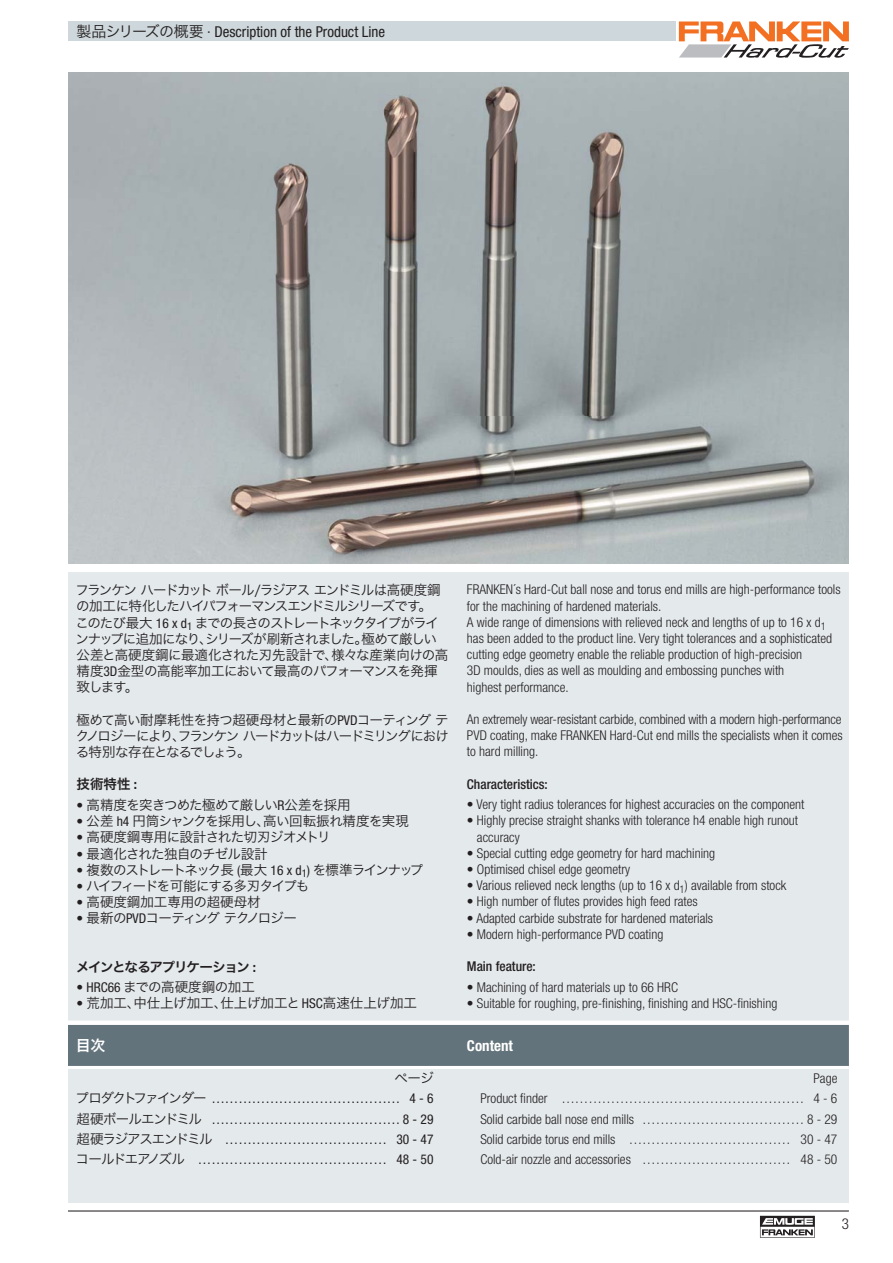
<style>
.page{position:relative;width:893px;height:1263px;background:#fff}
.page>*{position:absolute;margin:0;border:0;box-sizing:border-box;transform-origin:0 0}
.t1{font:condensed 15px "Helvetica Neue LT Pro";color:#231f20}
.t2{font:700 condensed 15px "Helvetica Neue LT Pro";color:#fff}
.t3{font:15px "Hira Kaku Pro W6 90 msp RKSJ H";color:#fff}
.t4{font:300 condensed 15px "Helvetica Neue LT Pro";color:#231f20}
.t5{font:300 condensed 13.5px/16.2px "Helvetica Neue LT Pro";color:#231f20;text-align:justify}
.t6{font:13.5px/16.2px "Hira Kaku Pro W3 90 msp RKSJ H";letter-spacing:-.06em;color:#231f20}
.t7{font:condensed 13.5px/20.4px "Helvetica Neue LT Pro";color:#231f20;text-align:justify}
.t8{font:13.5px "Hira Kaku Pro W3 90 msp RKSJ H";color:#231f20}
.t9{font:13.5px "Hira Kaku Pro W3 90 msp RKSJ H";letter-spacing:-.095em;color:#231f20}
.t10{font:500 condensed 13.5px "Helvetica Neue LT Pro";color:#231f20}
.t11{font:13.5px "Hira Kaku Pro W3 90 msp RKSJ H";letter-spacing:-.035em;color:#231f20}
.t12{font:13.5px "Hira Kaku Pro W6 90 msp RKSJ H";letter-spacing:-.085em;color:#231f20}
.t13{font:13.5px "Hira Kaku Pro W3 90 msp RKSJ H";letter-spacing:-.04em;color:#231f20}
.t14{font:13.5px "Hira Kaku Pro W3 90 msp RKSJ H";letter-spacing:-.1em;color:#231f20}
.t15{font:13.5px "Hira Kaku Pro W3 90 msp RKSJ H";letter-spacing:-.09em;color:#231f20}
.t16{font:13.5px "Hira Kaku Pro W3 90 msp RKSJ H";letter-spacing:-.03em;color:#231f20}
.s1{font-family:"Hira Kaku Pro W3 90 msp RKSJ H";font-stretch:normal}
.s2{font-family:"Helvetica Neue LT Pro";font-stretch:condensed}
.s3{font-family:"Helvetica Neue LT Pro";font-weight:700;font-stretch:condensed}
</style>
<div class="page">
<svg style="left:679px;top:21px;width:170px;height:37px"></svg>
<div style="left:68px;top:22px;width:608px;height:19px;background:#ced7db"></div>
<svg style="left:760px;top:1216px;width:55px;height:22px"></svg>
<hr style="left:68px;top:1210px;width:781px;height:2px;background:#231f20">
<img style="left:68px;top:73px;width:781px;height:491px">
<div style="left:68px;top:1063px;width:781px;height:140px;background:#e4e9ec"></div>
<div style="left:68px;top:1025px;width:781px;height:41px;background:#63737c"></div>
<hr style="left:68px;top:1066px;width:781px;height:3px;background:#fff">
<div style="left:68px;top:572px;width:781px;height:449px;background:#e4e9ec"></div>
<p class="t1" style="left:77px;top:26px;width:310px"><span class="s1">製品シリーズの概要</span> · Description of the Product Line</p>
<p class="t6" style="left:75px;top:584px;width:374px">フランケン ハードカット ボール/ラジアス エンドミルは高硬度鋼の加工に特化したハイパフォーマンスエンドミルシリーズです。<br>このたび最大 <span class="s2">16 x d</span><sub>1</sub> までの長さのストレートネックタイプがラインナップに追加になり、シリーズが刷新されました。極めて厳しい公差と高硬度鋼に最適化された刃先設計で、様々な産業向けの高精度<span class="s2">3D</span>金型の高能率加工において最高のパフォーマンスを発揮致します。</p>
<p class="t6" style="left:76px;top:713px;width:375px;text-align:justify">極めて高い耐摩耗性を持つ超硬母材と最新の<span class="s2">PVD</span>コーティング テクノロジーにより、フランケン ハードカットはハードミリングにおける特別な存在となるでしょう。</p>
<p class="t12" style="left:77px;top:779px;width:62px">技術特性 <span class="s3">:</span></p>
<p class="t6" style="left:77px;top:799px;width:275px"><span class="s2">•</span> 高精度を突きつめた極めて厳しい<span class="s2">R</span>公差を採用</p>
<p class="t11" style="left:77px;top:816px;width:334px"><span class="s2">•</span> 公差 <span class="s2">h4</span> 円筒シャンクを採用し、高い回転振れ精度を実現</p>
<p class="t13" style="left:77px;top:832px;width:256px"><span class="s2">•</span> 高硬度鋼専用に設計された切刃ジオメトリ</p>
<p class="t6" style="left:77px;top:847px;width:193px"><span class="s2">•</span> 最適化された独自のチゼル設計</p>
<p class="t9" style="left:77px;top:865px;width:348px"><span class="s2">•</span> 複数のストレートネック長 <span class="s2">(</span>最大 <span class="s2">16 x d</span><sub>1</sub><span class="s2">)</span> を標準ラインナップ</p>
<p class="t14" style="left:77px;top:881px;width:234px"><span class="s2">•</span> ハイフィードを可能にする多刃タイプも</p>
<p class="t8" style="left:77px;top:897px;width:186px"><span class="s2">•</span> 高硬度鋼加工専用の超硬母材</p>
<p class="t15" style="left:77px;top:913px;width:222px"><span class="s2">•</span> 最新の<span class="s2">PVD</span>コーティング テクノロジー</p>
<p class="t12" style="left:76px;top:962px;width:181px">メインとなるアプリケーション <span class="s3">:</span></p>
<p class="t16" style="left:77px;top:982px;width:180px"><span class="s2">• HRC66</span> までの高硬度鋼の加工</p>
<p class="t8" style="left:77px;top:998px;width:342px"><span class="s2">•</span> 荒加工、中仕上げ加工、仕上げ加工と <span class="s2">HSC</span>高速仕上げ加工</p>
<p class="t5" style="left:467px;top:583px;width:375px;text-align:left">FRANKEN´s Hard-Cut ball nose and torus end mills are high-performance tools for the machining of hardened materials.<br>A wide range of dimensions with relieved neck and lengths of up to 16 x d<sub>1 </sub>has been added to the product line. Very tight tolerances and a sophisticated cutting edge geometry enable the reliable production of high-precision<br>3D moulds, dies as well as moulding and embossing punches with<br>highest performance.</p>
<p class="t5" style="left:467px;top:712px;width:377px">An extremely wear-resistant carbide, combined with a modern high-performance PVD coating, make FRANKEN Hard-Cut end mills the specialists when it comes to hard milling.</p>
<p class="t10" style="left:467px;top:779px;width:82px">Characteristics:</p>
<p class="t5" style="left:467px;top:798px;width:339px">• Very tight radius tolerances for highest accuracies on the component</p>
<p class="t5" style="left:477px;top:814px;width:323px;text-indent:-10px">• Highly precise straight shanks with tolerance h4 enable high runout accuracy</p>
<p class="t5" style="left:467px;top:846px;width:250px">• Special cutting edge geometry for hard machining</p>
<p class="t5" style="left:467px;top:862px;width:165px">• Optimised chisel edge geometry</p>
<p class="t5" style="left:467px;top:878px;width:321px">• Various relieved neck lengths (up to 16 x d<sub>1</sub>) available from stock</p>
<p class="t5" style="left:467px;top:895px;width:232px">• High number of flutes provides high feed rates</p>
<p class="t5" style="left:467px;top:911px;width:248px">• Adapted carbide substrate for hardened materials</p>
<p class="t5" style="left:467px;top:927px;width:198px">• Modern high-performance PVD coating</p>
<p class="t10" style="left:467px;top:961px;width:70px">Main feature:</p>
<p class="t5" style="left:467px;top:980px;width:213px">• Machining of hard materials up to 66 HRC</p>
<p class="t5" style="left:467px;top:996px;width:312px">• Suitable for roughing, pre-finishing, finishing and HSC-finishing</p>
<p class="t3" style="left:76px;top:1040px;width:31px">目次</p>
<p class="t2" style="left:467px;top:1040px;width:48px">Content</p>
<p class="t6" style="left:395px;top:1071px;width:41px">ページ</p>
<p class="t7" style="left:76px;top:1089px;width:359px"><span class="s1">プロダクトファインダー</span> …………………………………… 4 - 6<span class="s1">超硬ボールエンドミル</span> …………………………………… 8 - 29<span class="s1">超硬ラジアスエンドミル</span> ……………………………… 30 - 47<span class="s1">コールドエアノズル</span> …………………………………… 48 - 50</p>
<p class="t5" style="left:480px;top:1069px;width:359px;line-height:20.4px;text-indent:333px">Page Product finder ……………………………………………… 4 - 6<br>Solid carbide ball nose end mills ……………………………… 8 - 29<br>Solid carbide torus end mills ……………………………… 30 - 47<br>Cold-air nozzle and accessories …………………………… 48 - 50</p>
<p class="t4" style="left:842px;top:1218px;width:9px">3</p>
</div>
